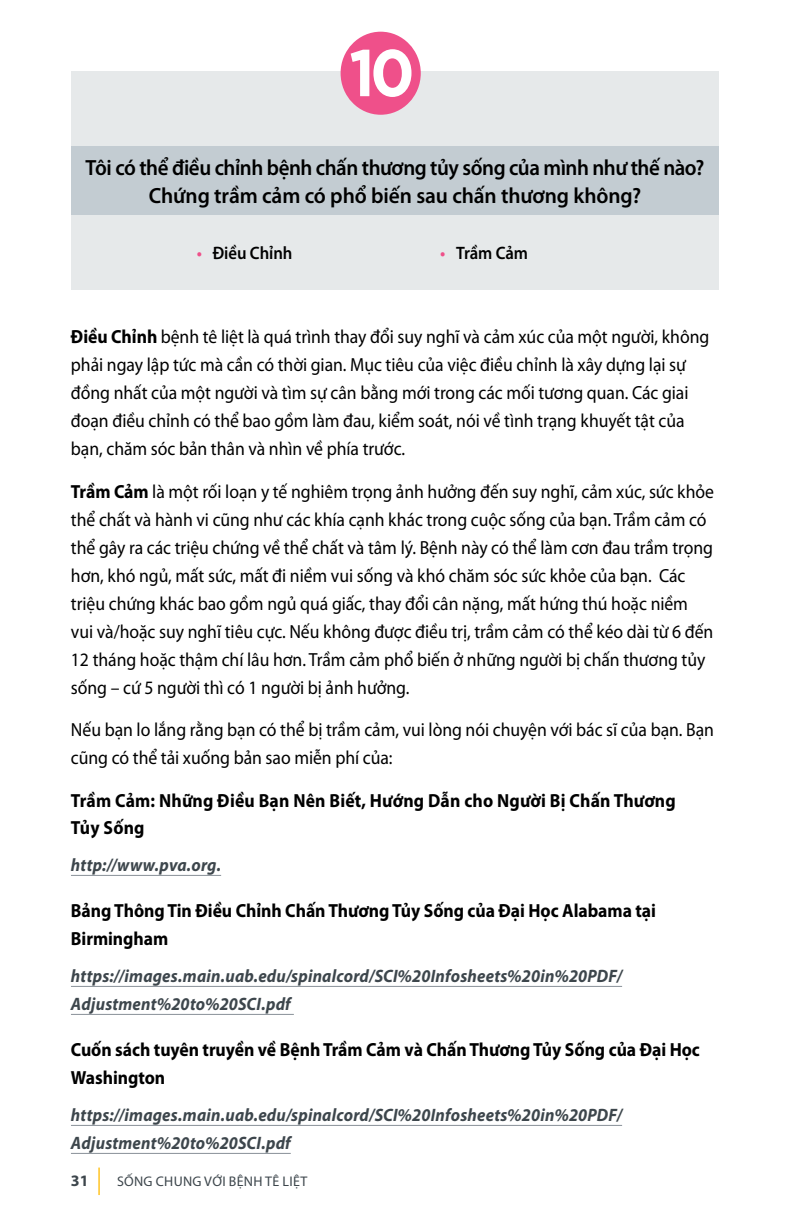
<style>
.page{position:relative;width:792px;height:1224px;background:#fff}
.page>*{position:absolute;margin:0;border:0;box-sizing:border-box;transform-origin:0 0}
.t1{font:700 66px "Gotham";color:#fff;scale:.93 1}
.t2{font:600 22px/28px "Myriad Pro";letter-spacing:-.02em;color:#000;text-align:center;scale:.95 1}
.t3{font:19px/28px "Myriad Pro";letter-spacing:-.005em;color:#000;scale:.93 1}
.t4{font:700 19px/28px "Myriad Pro";letter-spacing:-.005em;color:#000;scale:.93 1}
.t5{font:italic 700 18px/28px "Myriad Pro";letter-spacing:.01em;color:#3d464c;scale:.93 1}
.t6{font:600 18px "Myriad Pro";letter-spacing:-.005em;color:#000;scale:.93 1}
.t7{font:700 16px "Myriad Pro";color:#3d464c}
.t8{font:14px "Myriad Pro";letter-spacing:.02em;color:#3d464c}
.s1{color:#ef508a}
.s2{font-weight:700}
</style>
<div class="page">
<hr style="left:98px;top:1168px;width:2px;height:27px;background:#ffc425">
<div style="left:71px;top:71px;width:648px;height:218px;background:#e6e9ea"></div>
<div style="left:71px;top:147px;width:648px;height:68px;background:#c3ccd2"></div>
<div style="left:341px;top:32px;width:80px;height:83px;background:#ef508a;border-radius:50%"></div>
<hr style="left:71px;top:875px;width:150px;height:1px;background:#899198">
<hr style="left:71px;top:986px;width:551px;height:1px;background:#899198">
<hr style="left:71px;top:1014px;width:223px;height:1px;background:#899198">
<hr style="left:71px;top:1125px;width:551px;height:1px;background:#899198">
<hr style="left:71px;top:1153px;width:220px;height:1px;background:#899198">
<h1 class="t1" style="left:349px;top:29px;width:72px">10</h1>
<p class="t2" style="left:86px;top:153px;width:653px">Tôi có thể điều chỉnh bệnh chấn thương tủy sống của mình như thế nào?<br>Chứng trầm cảm có phổ biến sau chấn thương không?</p>
<p class="t6" style="left:197px;top:241px;width:105px"><span class="s1">•</span> Điều Chỉnh</p>
<p class="t6" style="left:440px;top:241px;width:96px"><span class="s1">•</span> Trầm Cảm</p>
<p class="t3" style="left:71px;top:323px;width:688px"><span class="s2">Điều Chỉnh</span> bệnh tê liệt là quá trình thay đổi suy nghĩ và cảm xúc của một người, không phải ngay lập tức mà cần có thời gian. Mục tiêu của việc điều chỉnh là xây dựng lại sự đồng nhất của một người và tìm sự cân bằng mới trong các mối tương quan. Các giai đoạn điều chỉnh có thể bao gồm làm đau, kiểm soát, nói về tình trạng khuyết tật của bạn, chăm sóc bản thân và nhìn về phía trước.</p>
<p class="t3" style="left:71px;top:477px;width:693px"><span class="s2">Trầm Cảm</span> là một rối loạn y tế nghiêm trọng ảnh hưởng đến suy nghĩ, cảm xúc, sức khỏe thể chất và hành vi cũng như các khía cạnh khác trong cuộc sống của bạn. Trầm cảm có thể gây ra các triệu chứng về thể chất và tâm lý. Bệnh này có thể làm cơn đau trầm trọng hơn, khó ngủ, mất sức, mất đi niềm vui sống và khó chăm sóc sức khỏe của bạn. Các triệu chứng khác bao gồm ngủ quá giấc, thay đổi cân nặng, mất hứng thú hoặc niềm vui và/hoặc suy nghĩ tiêu cực. Nếu không được điều trị, trầm cảm có thể kéo dài từ 6 đến 12 tháng hoặc thậm chí lâu hơn. Trầm cảm phổ biến ở những người bị chấn thương tủy sống – cứ 5 người thì có 1 người bị ảnh hưởng.</p>
<p class="t3" style="left:71px;top:715px;width:693px">Nếu bạn lo lắng rằng bạn có thể bị trầm cảm, vui lòng nói chuyện với bác sĩ của bạn. Bạn cũng có thể tải xuống bản sao miễn phí của:</p>
<p class="t4" style="left:71px;top:785px;width:652px">Trầm Cảm: Những Điều Bạn Nên Biết, Hướng Dẫn cho Người Bị Chấn Thương<br>Tủy Sống</p>
<p class="t5" style="left:71px;top:851px;width:163px">http://www.pva.org.</p>
<p class="t4" style="left:71px;top:896px;width:631px">Bảng Thông Tin Điều Chỉnh Chấn Thương Tủy Sống của Đại Học Alabama tại<br>Birmingham</p>
<p class="t5" style="left:71px;top:962px;width:594px">https://images.main.uab.edu/spinalcord/SCI%20Infosheets%20in%20PDF/<br>Adjustment%20to%20SCI.pdf</p>
<p class="t4" style="left:71px;top:1035px;width:678px">Cuốn sách tuyên truyền về Bệnh Trầm Cảm và Chấn Thương Tủy Sống của Đại Học<br>Washington</p>
<p class="t5" style="left:71px;top:1101px;width:594px">https://images.main.uab.edu/spinalcord/SCI%20Infosheets%20in%20PDF/<br>Adjustment%20to%20SCI.pdf</p>
<p class="t7" style="left:71px;top:1170px;width:19px">31</p>
<p class="t8" style="left:117px;top:1172px;width:192px">SỐNG CHUNG VỚI BỆNH TÊ LIỆT</p>
</div>
